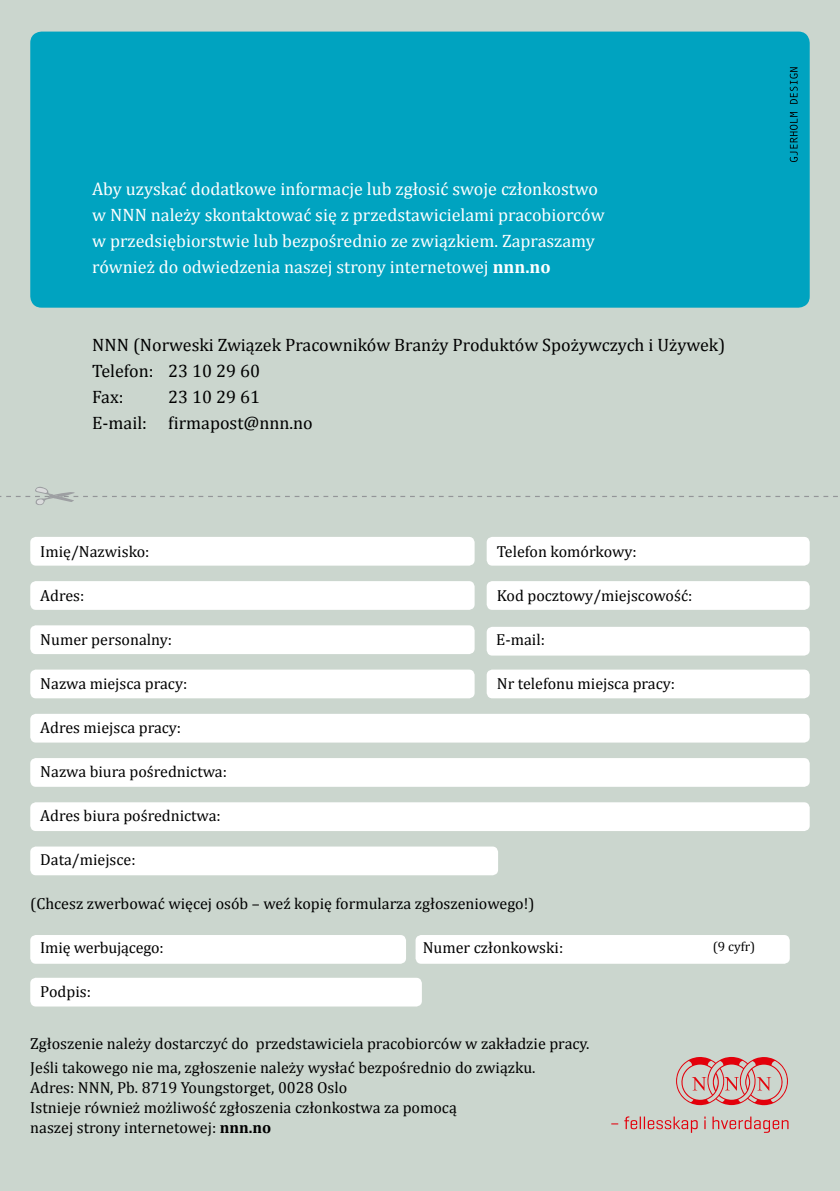
<style>
.page{position:relative;width:840px;height:1191px;background:#fff}
.page>*{position:absolute;margin:0;border:0;box-sizing:border-box;transform-origin:0 0}
.t1{font:18px/26px "Cambria";color:#fff}
.t2{font:18px/26px "Cambria";color:#000}
.t3{font:16px/20px "Cambria";color:#000}
.t4{font:13.4px "Cambria";color:#000}
.s1{font-weight:700}
</style>
<div class="page">
<div style="left:0;top:0;width:839px;height:1191px;background:#cbd6ce"></div>
<div style="left:30px;top:32px;width:779px;height:276px;background:#00a3c0;border-radius:11px"></div>
<svg style="left:789px;top:67px;width:8px;height:95px"></svg>
<div style="left:30px;top:537px;width:444px;height:28px;background:#fff;border-radius:6px"></div>
<div style="left:486px;top:537px;width:323px;height:28px;background:#fff;border-radius:6px"></div>
<div style="left:30px;top:581px;width:444px;height:29px;background:#fff;border-radius:6px"></div>
<div style="left:486px;top:581px;width:323px;height:29px;background:#fff;border-radius:6px"></div>
<div style="left:30px;top:625px;width:444px;height:29px;background:#fff;border-radius:6px"></div>
<div style="left:30px;top:669px;width:444px;height:29px;background:#fff;border-radius:6px"></div>
<div style="left:30px;top:714px;width:779px;height:28px;background:#fff;border-radius:6px"></div>
<div style="left:30px;top:758px;width:779px;height:29px;background:#fff;border-radius:6px"></div>
<div style="left:30px;top:802px;width:779px;height:29px;background:#fff;border-radius:6px"></div>
<div style="left:30px;top:846px;width:468px;height:29px;background:#fff;border-radius:6px"></div>
<div style="left:30px;top:935px;width:376px;height:28px;background:#fff;border-radius:6px"></div>
<div style="left:415px;top:935px;width:374px;height:28px;background:#fff;border-radius:6px"></div>
<div style="left:30px;top:977px;width:391px;height:29px;background:#fff;border-radius:6px"></div>
<div style="left:486px;top:627px;width:323px;height:28px;background:#fff;border-radius:6px"></div>
<div style="left:486px;top:669px;width:323px;height:29px;background:#fff;border-radius:6px"></div>
<svg style="left:676px;top:1057px;width:111px;height:48px"></svg>
<svg style="left:624px;top:1116px;width:73px;height:16px"></svg>
<svg style="left:704px;top:1116px;width:1px;height:13px"></svg>
<svg style="left:712px;top:1116px;width:76px;height:16px"></svg>
<svg style="left:0;top:486px;width:838px;height:19px"></svg>
<p class="t1" style="left:92px;top:176px;width:513px">Aby uzyskać dodatkowe informacje lub zgłosić swoje członkostwo w NNN należy skontaktować się z przedstawicielami pracobiorców w przedsiębiorstwie lub bezpośrednio ze związkiem. Zapraszamy również do odwiedzenia naszej strony internetowej <span class="s1">nnn.no</span></p>
<p class="t2" style="left:92px;top:332px;width:634px">NNN (Norweski Związek Pracowników Branży Produktów Spożywczych i Używek)<br>Telefon: 23 10 29 60<br>Fax:</p>
<p class="t2" style="left:92px;top:384px;width:222px;text-indent:76px">23 10 29 61<br>E-mail: firmapost@nnn.no</p>
<p class="t3" style="left:40px;top:542px;width:111px">Imię/Nazwisko:</p>
<p class="t3" style="left:496px;top:542px;width:141px">Telefon komórkowy:</p>
<p class="t3" style="left:40px;top:586px;width:46px">Adres:</p>
<p class="t3" style="left:496px;top:586px;width:197px">Kod pocztowy/miejscowość:</p>
<p class="t3" style="left:40px;top:630px;width:133px">Numer personalny:</p>
<p class="t3" style="left:496px;top:630px;width:50px">E-mail:</p>
<p class="t3" style="left:40px;top:674px;width:148px">Nazwa miejsca pracy:</p>
<p class="t3" style="left:496px;top:674px;width:180px">Nr telefonu miejsca pracy:</p>
<p class="t3" style="left:40px;top:718px;width:142px">Adres miejsca pracy:</p>
<p class="t3" style="left:40px;top:762px;width:188px">Nazwa biura pośrednictwa:</p>
<p class="t3" style="left:40px;top:806px;width:182px">Adres biura pośrednictwa:</p>
<p class="t3" style="left:40px;top:850px;width:97px">Data/miejsce:</p>
<p class="t3" style="left:30px;top:893px;width:505px">(Chcesz zwerbować więcej osób – weź kopię formularza zgłoszeniowego!)</p>
<p class="t3" style="left:40px;top:938px;width:125px">Imię werbującego:</p>
<p class="t3" style="left:422px;top:938px;width:142px">Numer członkowski:</p>
<p class="t4" style="left:712px;top:939px;width:44px">(9 cyfr)</p>
<p class="t3" style="left:40px;top:982px;width:52px">Podpis:</p>
<p class="t3" style="left:30px;top:1032px;width:560px;line-height:24px">Zgłoszenie należy dostarczyć do przedstawiciela pracobiorców w zakładzie pracy.<br>Jeśli takowego nie ma, zgłoszenie należy wysłać bezpośrednio do związku.</p>
<p class="t3" style="left:30px;top:1078px;width:428px">Adres: NNN, Pb. 8719 Youngstorget, 0028 Oslo<br>Istnieje również możliwość zgłoszenia członkostwa za pomocą naszej strony internetowej: <span class="s1">nnn.no</span></p>
</div>
